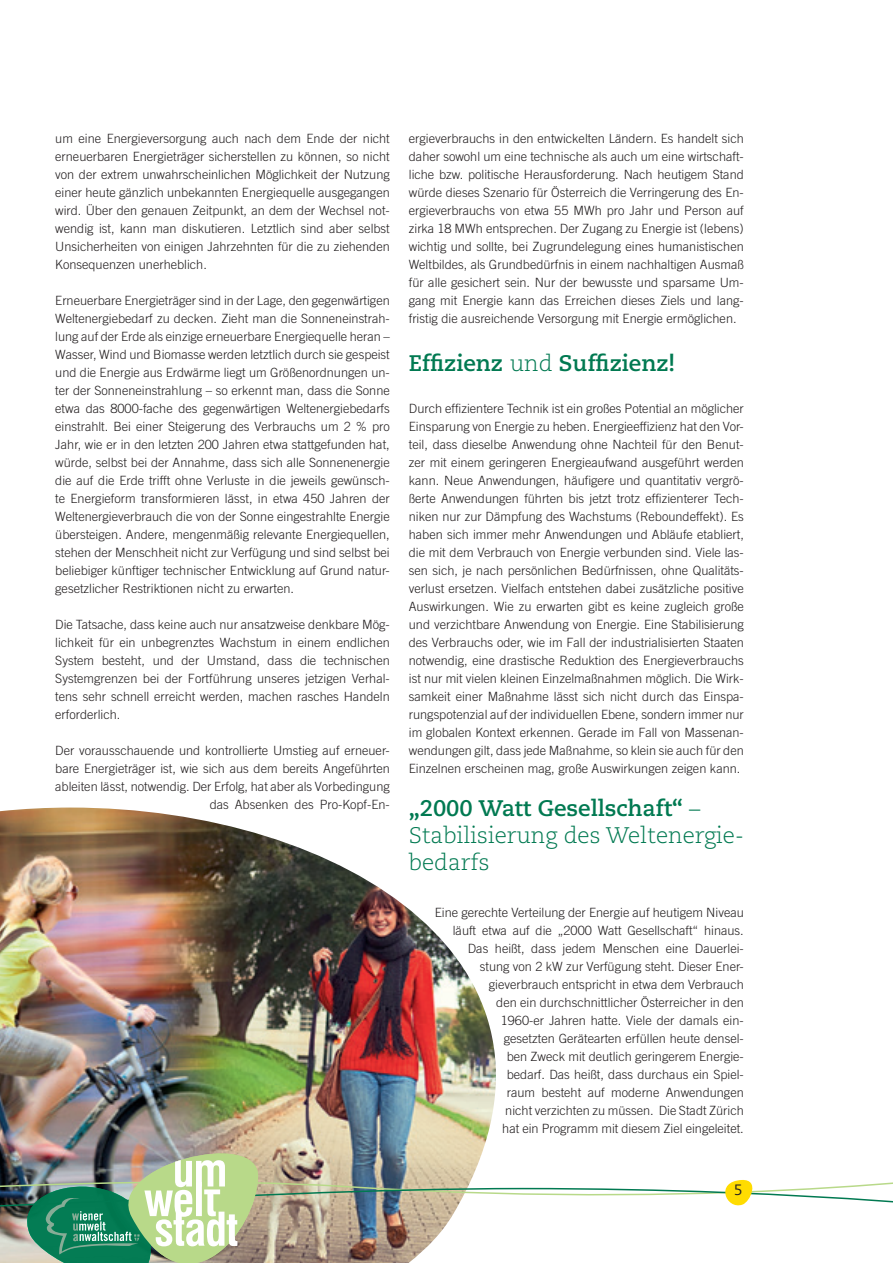
<style>
.page{position:relative;width:893px;height:1263px;background:#fff}
.page>*{position:absolute;margin:0;border:0;box-sizing:border-box;transform-origin:0 0}
.t1{font:300 22.5px/27px "Caecilia LT Std";color:#017951}
.t2{font:700 22.5px "Caecilia LT Std";color:#017951}
.t3{font:15px "Caecilia LT Std";color:#231f20}
.t4{font:300 12.75px/18px "Trade Gothic";color:#231f20;text-align:justify}
.s1{font-weight:300}
.s2{font-weight:700}
</style>
<div class="page">
<img style="left:0;top:807px;width:496px;height:319px">
<img style="left:0;top:1126px;width:893px;height:137px">
<p class="t4" style="left:55px;top:129px;width:336px">um eine Energieversorgung auch nach dem Ende der nicht erneuerbaren Energieträger sicherstellen zu können, so nicht von der extrem unwahrscheinlichen Möglichkeit der Nutzung einer heute gänzlich unbekannten Energiequelle ausgegangen wird. Über den genauen Zeitpunkt, an dem der Wechsel not&shy;wendig ist, kann man diskutieren. Letztlich sind aber selbst Unsicherheiten von einigen Jahrzehnten für die zu ziehenden Konsequenzen unerheblich.</p>
<p class="t4" style="left:55px;top:291px;width:336px">Erneuerbare Energieträger sind in der Lage, den gegenwärtigen Weltenergiebedarf zu decken. Zieht man die Sonneneinstrah&shy;lung auf der Erde als einzige erneuerbare Energiequelle heran – Wasser, Wind und Biomasse werden letztlich durch sie gespeist und die Energie aus Erdwärme liegt um Größenordnungen un&shy;ter der Sonneneinstrahlung – so erkennt man, dass die Sonne etwa das 8000-fache des gegenwärtigen Weltenergiebedarfs einstrahlt. Bei einer Steigerung des Verbrauchs um 2 % pro Jahr, wie er in den letzten 200 Jahren etwa stattgefunden hat, würde, selbst bei der Annahme, dass sich alle Sonnenenergie die auf die Erde trifft ohne Verluste in die jeweils gewünsch&shy;te Energieform transformieren lässt, in etwa 450 Jahren der Weltenergieverbrauch die von der Sonne eingestrahlte Energie übersteigen. Andere, mengenmäßig relevante Energiequellen, stehen der Menschheit nicht zur Verfügung und sind selbst bei beliebiger künftiger technischer Entwicklung auf Grund natur&shy;gesetzlicher Restriktionen nicht zu erwarten.</p>
<p class="t4" style="left:55px;top:615px;width:336px">Die Tatsache, dass keine auch nur ansatzweise denkbare Mög&shy;lichkeit für ein unbegrenztes Wachstum in einem endlichen System besteht, und der Umstand, dass die technischen Systemgrenzen bei der Fortführung unseres jetzigen Verhal&shy;tens sehr schnell erreicht werden, machen rasches Handeln erforderlich.</p>
<p class="t4" style="left:55px;top:741px;width:336px;text-align:right">Der vorausschauende und kontrollierte Umstieg auf erneuer&shy;bare Energieträger ist, wie sich aus dem bereits Angeführten ableiten lässt, notwendig. Der Erfolg, hat aber als Vorbedingung das Absenken des Pro-Kopf-En-</p>
<p class="t4" style="left:409px;top:129px;width:336px">ergieverbrauchs in den entwickelten Ländern. Es handelt sich daher sowohl um eine technische als auch um eine wirtschaft&shy;liche bzw. politische Herausforderung. Nach heutigem Stand würde dieses Szenario für Österreich die Verringerung des En&shy;ergieverbrauchs von etwa 55 MWh pro Jahr und Person auf zirka 18 MWh entsprechen. Der Zugang zu Energie ist (lebens) wichtig und sollte, bei Zugrundelegung eines humanistischen Weltbildes, als Grundbedürfnis in einem nachhaltigen Ausmaß für alle gesichert sein. Nur der bewusste und sparsame Um&shy;gang mit Energie kann das Erreichen dieses Ziels und lang&shy;fristig die ausreichende Versorgung mit Energie ermöglichen.</p>
<h1 class="t2" style="left:409px;top:349px;width:268px">Effizienz <span class="s1">und</span> Suffizienz!</h1>
<p class="t4" style="left:409px;top:399px;width:336px">Durch effizientere Technik ist ein großes Potential an möglicher Einsparung von Energie zu heben. Energieeffizienz hat den Vor&shy;teil, dass dieselbe Anwendung ohne Nachteil für den Benut&shy;zer mit einem geringeren Energieaufwand ausgeführt werden kann. Neue Anwendungen, häufigere und quantitativ vergrö&shy;ßerte Anwendungen führten bis jetzt trotz effizienterer Tech&shy;niken nur zur Dämpfung des Wachstums (Reboundeffekt). Es haben sich immer mehr Anwendungen und Abläufe etabliert, die mit dem Verbrauch von Energie verbunden sind. Viele las&shy;sen sich, je nach persönlichen Bedürfnissen, ohne Qualitäts&shy;verlust ersetzen. Vielfach entstehen dabei zusätzliche positive Auswirkungen. Wie zu erwarten gibt es keine zugleich große und verzichtbare Anwendung von Energie. Eine Stabilisierung des Verbrauchs oder, wie im Fall der industrialisierten Staaten notwendig, eine drastische Reduktion des Energieverbrauchs ist nur mit vielen kleinen Einzelmaßnahmen möglich. Die Wirk&shy;samkeit einer Maßnahme lässt sich nicht durch das Einspa&shy;rungspotenzial auf der individuellen Ebene, sondern immer nur im globalen Kontext erkennen. Gerade im Fall von Massenan&shy;wendungen gilt, dass jede Maßnahme, so klein sie auch für den Einzelnen erscheinen mag, große Auswirkungen zeigen kann.</p>
<h1 class="t1" style="left:409px;top:795px;width:336px"><span class="s2">„2000 Watt Gesellschaft“</span> –<br>Stabilisierung des Weltenergie&shy;bedarfs</h1>
<p class="t4" style="left:435px;top:903px;width:311px;text-align:right">Eine gerechte Verteilung der Energie auf heutigem Niveau läuft etwa auf die „2000 Watt Gesellschaft“ hinaus.<br>Das heißt, dass jedem Menschen eine Dauerlei-<br>stung von 2 kW zur Verfügung steht. Dieser Ener&shy;gieverbrauch entspricht in etwa dem Verbrauch<br>den ein durchschnittlicher Österreicher in den<br>1960-er Jahren hatte. Viele der damals ein-<br>gesetzten Gerätearten erfüllen heute densel-<br>ben Zweck mit deutlich geringerem Energie-<br>bedarf. Das heißt, dass durchaus ein Spiel-<br>raum besteht auf moderne Anwendungen<br>nicht verzichten zu müssen. Die Stadt Zürich<br>hat ein Programm mit diesem Ziel eingeleitet.</p>
<p class="t3" style="left:734px;top:1181px;width:10px">5</p>
</div>
